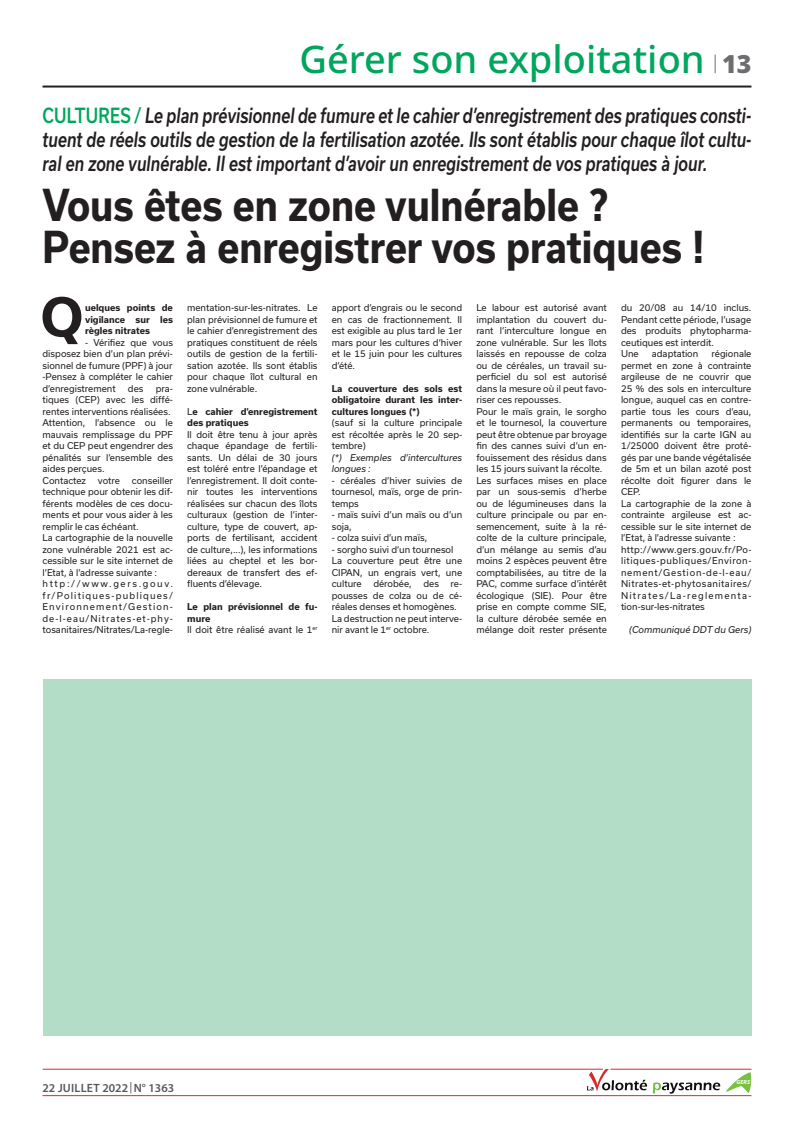
<style>
.page{position:relative;width:794px;height:1134px;background:#fff}
.page>*{position:absolute;margin:0;border:0;box-sizing:border-box;transform-origin:0 0}
.t1{font:700 51.2px "Usual";color:#231f20}
.t2{font:700 42px/42px "Usual";color:#231f20;scale:.88 1}
.t3{font:500 38px "Noto Sans";color:#00a65d}
.t4{font:italic 500 20px/24px "Usual";color:#231f20;text-align:justify;scale:.77 1}
.t5{font:600 12px "Myriad Pro";color:#57585a}
.t6{font:9px/11.5px "Usual";color:#231f20}
.t7{font:700 9px/11.5px "Usual";color:#231f20;text-align:justify}
.t8{font:italic 9px/11.5px "Usual";color:#231f20}
.t9{font:italic 700 5.9px "Myriad Pro";color:#fff}
.s1{font-weight:900;font-size:25px;color:#6c6d70}
.s2{font-style:normal;color:#00a65d}
.s3{font-weight:400}
</style>
<div class="page">
<svg style="left:714px;top:55px;width:1px;height:18px"></svg>
<hr style="left:43px;top:86px;width:708px;height:2px;background:#231f20">
<hr style="left:43px;top:1069px;width:560px;height:1px;background:#dd282b">
<hr style="left:610px;top:1069px;width:141px;height:1px;background:#dd282b">
<hr style="left:43px;top:1095px;width:708px;height:1px;background:#dd282b">
<svg style="left:587px;top:1069px;width:133px;height:28px"></svg>
<svg style="left:726px;top:1072px;width:25px;height:21px"></svg>
<div style="left:43px;top:679px;width:708px;height:357px;background:#b3ddc6"></div>
<h3 class="t3" style="left:299px;top:33px;width:453px">Gérer son exploitation <span class="s1">13</span></h3>
<p class="t4" style="left:43px;top:103px;width:922px"><span class="s2">CULTURES /</span> Le plan prévisionnel de fumure et le cahier d’enregistrement des pratiques consti&shy;tuent de réels outils de gestion de la fertilisation azotée. Ils sont établis pour chaque îlot cultu&shy;ral en zone vulnérable. Il est important d’avoir un enregistrement de vos pratiques à jour.</p>
<h2 class="t2" style="left:43px;top:184px;width:754px">Vous êtes en zone vulnérable ?<br>Pensez à enregistrer vos pratiques !</h2>
<h1 class="t1" style="left:41px;top:288px;width:44px">Q</h1>
<p class="t7" style="left:85px;top:302px;width:89px">uelques points de vigilance sur les règles nitrates</p>
<p class="t6" style="left:43px;top:337px;width:132px;text-align:justify;text-indent:43px">- Vérifiez que vous disposez bien d’un plan prévi&shy;sionnel de fumure (PPF) à jour -Pensez à compléter le cahier d’enregistrement</p>
<p class="t6" style="left:128px;top:383px;width:17px">des</p>
<p class="t6" style="left:43px;top:383px;width:132px;text-indent:113px">pra&shy;tiques (CEP) avec les diffé&shy;rentes interventions réalisées.<br>Attention, l’absence ou le mauvais remplissage du PPF et du CEP peut engendrer des pénalités sur l’ensemble des aides perçues.<br>Contactez</p>
<p class="t6" style="left:43px;top:475px;width:132px;text-indent:89px">conseiller technique pour obtenir les dif&shy;férents modèles de ces docu&shy;ments et pour vous aider à les remplir le cas échéant.<br>La cartographie de la nouvelle zone vulnérable 2021 est ac&shy;cessible sur le site internet de l’Etat, à l’adresse suivante : http://www.gers.gouv. fr/Politiques-publiques/<br>Environnement/Gestion&shy;de-l-eau/Nitrates-et-phy&shy;tosanitaires/Nitrates/La-regle-</p>
<p class="t6" style="left:98px;top:475px;width:24px">votre</p>
<p class="t6" style="left:187px;top:302px;width:132px;text-align:justify">mentation-sur-les-nitrates. Le plan prévisionnel de fumure et le cahier d’enregistrement des pratiques constituent de réels outils de gestion de la fertili&shy;sation azotée. Ils sont établis pour chaque îlot cultural en zone vulnérable.</p>
<p class="t7" style="left:187px;top:406px;width:132px"><span class="s3">L</span>e cahier d’enregistrement des pratiques</p>
<p class="t6" style="left:187px;top:429px;width:132px;text-align:justify">Il doit être tenu à jour après chaque épandage de fertili&shy;sants. Un délai de 30 jours est toléré entre l’épandage et l’enregistrement. Il doit conte&shy;nir toutes les interventions réalisées sur chacun des îlots culturaux (gestion de l’inter&shy;culture, type de couvert, ap&shy;ports de fertilisant, accident de culture,...), les informations liées au cheptel et les bor&shy;dereaux de transfert des ef&shy;fluents d’élevage.</p>
<p class="t7" style="left:187px;top:601px;width:132px;text-align:left">Le plan prévisionnel de fu&shy;mure<br><span class="s3">Il doit être réalisé avant le 1</span><sup>er</sup></p>
<p class="t6" style="left:332px;top:302px;width:132px;text-align:justify">apport d’engrais ou le second en cas de fractionnement. Il est exigible au plus tard le 1er mars pour les cultures d’hiver et le 15 juin pour les cultures d’été.</p>
<p class="t7" style="left:332px;top:383px;width:132px">La couverture des sols est obligatoire durant les inter&shy;cultures longues (*)</p>
<p class="t6" style="left:332px;top:417px;width:132px;text-align:justify">(sauf si la culture principale est récoltée après le 20 sep&shy;tembre)</p>
<p class="t8" style="left:332px;top:452px;width:132px">(*) Exemples d’intercultures longues :</p>
<p class="t6" style="left:332px;top:475px;width:132px;text-align:justify">- céréales d’hiver suivies de tournesol, maïs, orge de prin&shy;temps</p>
<p class="t6" style="left:332px;top:509px;width:132px">- maïs suivi d’un maïs ou d’un soja,</p>
<p class="t6" style="left:332px;top:532px;width:97px">- colza suivi d’un maïs,</p>
<p class="t6" style="left:332px;top:544px;width:132px">- sorgho suivi d’un tournesol<br>La couverture peut être une<br>CIPAN, un engrais vert, une culture</p>
<p class="t6" style="left:373px;top:578px;width:40px">dérobée,</p>
<p class="t6" style="left:423px;top:578px;width:17px">des</p>
<p class="t6" style="left:332px;top:578px;width:132px;text-indent:119px">re&shy;pousses de colza ou de cé&shy;réales denses et homogènes.<br>La destruction ne peut interve&shy;nir avant le 1<sup>er</sup> octobre.</p>
<p class="t6" style="left:476px;top:302px;width:132px">Le labour est autorisé avant implantation du couvert du&shy;rant l’interculture longue en zone vulnérable. Sur les îlots laissés en repousse de colza ou de céréales, un travail su&shy;perficiel du sol est autorisé dans la mesure où il peut favo&shy;riser ces repousses.<br>Pour le maïs grain, le sorgho et le tournesol, la couverture peut être obtenue par broyage fin des cannes suivi d’un en&shy;fouissement des résidus dans les 15 jours suivant la récolte.<br>Les surfaces mises en place par un sous-semis d’herbe ou de légumineuses dans la culture principale ou par en&shy;semencement, suite à la ré&shy;colte de la culture principale, d’un mélange au semis d’au moins 2 espèces peuvent être comptabilisées, au titre de la<br>PAC, comme surface d’intérêt écologique (SIE). Pour être prise en compte comme SIE, la culture dérobée semée en mélange doit rester présente</p>
<p class="t6" style="left:621px;top:302px;width:132px">du 20/08 au 14/10 inclus.<br>Pendant cette période, l’usage des produits phytopharma&shy;ceutiques est interdit.<br>Une</p>
<p class="t6" style="left:621px;top:348px;width:132px;text-indent:90px">régionale permet en zone à contrainte argileuse de ne couvrir que<br>25 % des sols en interculture longue, auquel cas en contre&shy;partie tous les cours d’eau, permanents ou temporaires, identifiés sur la carte IGN au<br>1/25000 doivent être proté&shy;gés par une bande végétalisée de 5m et un bilan azoté post récolte doit figurer dans le<br>CEP.<br>La cartographie de la zone à contrainte argileuse est ac&shy;cessible sur le site internet de l’Etat, à l’adresse suivante : http://www.gers.gouv.fr/Po&shy;litiques-publiques/Environ&shy;nement/Gestion-de-l-eau/<br>Nitrates-et-phytosanitaires/<br>Nitrates/La-reglementa&shy;tion-sur-les-nitrates</p>
<p class="t8" style="left:629px;top:624px;width:124px">(Communiqué DDT du Gers)</p>
<p class="t6" style="left:652px;top:348px;width:48px">adaptation</p>
<h3 class="t5" style="left:43px;top:1080px;width:133px">22 JUILLET 2022 N° 1363</h3>
<p class="t9" style="left:736px;top:1078px;width:15px">GERS</p>
</div>
